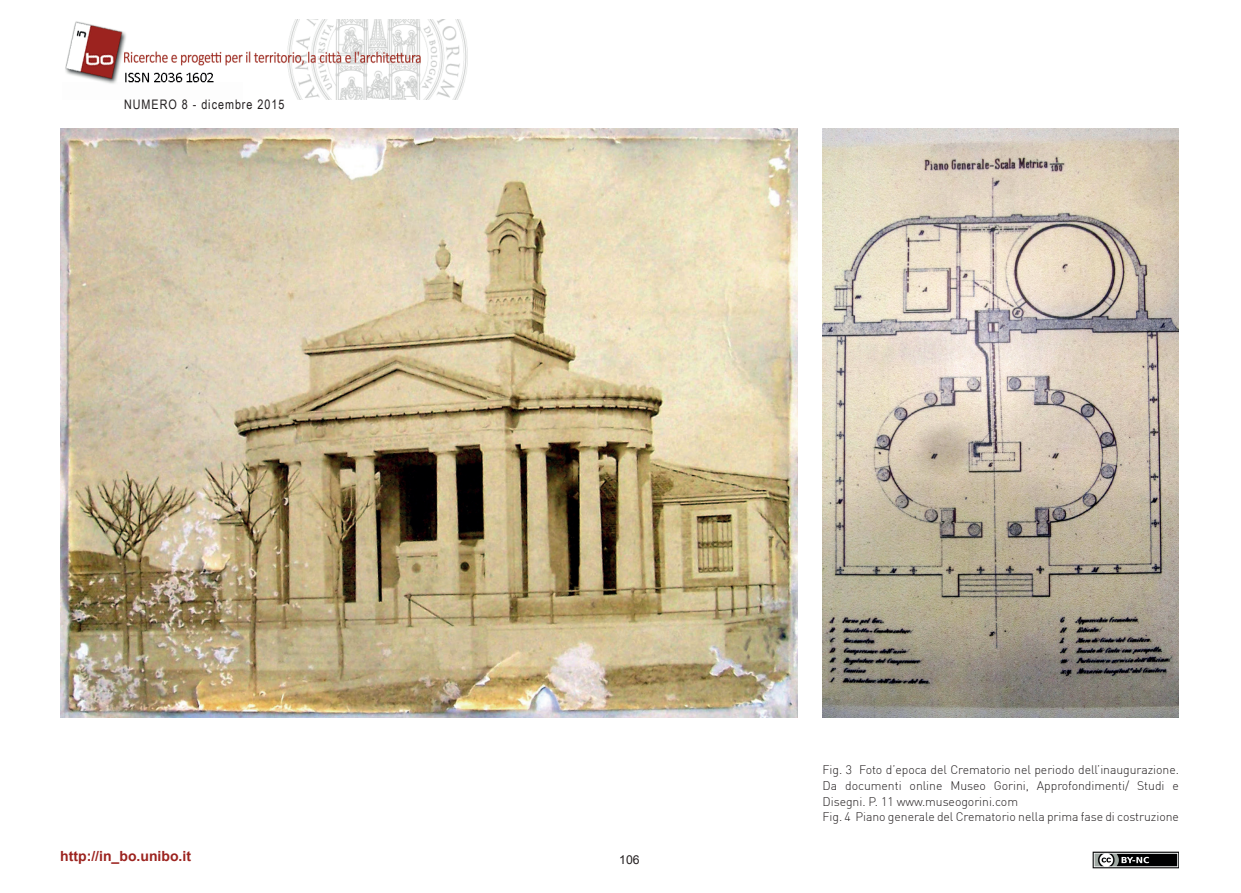
<style>
.page{position:relative;width:1241px;height:893px;background:#fff}
.page>*{position:absolute;margin:0;border:0;box-sizing:border-box;transform-origin:0 0}
.t1{font:700 14px "Arial";color:#9c231f}
.t2{font:13.12px "Arial Narrow";letter-spacing:.075em;color:#231f20}
.t3{font:300 12.25px/15.8px "DIN";letter-spacing:-.005em;color:#231f20}
.t4{font:12.25px "Arial";color:#231f20}
</style>
<div class="page">
<img style="left:65px;top:19px;width:403px;height:80px">
<img style="left:1092px;top:851px;width:86px;height:17px">
<img style="left:60px;top:128px;width:737px;height:590px">
<img style="left:822px;top:128px;width:356px;height:590px">
<p class="t2" style="left:124px;top:95px;width:162px">NUMERO 8 - dicembre 2015</p>
<p class="t1" style="left:60px;top:847px;width:132px">http://in_bo.unibo.it</p>
<p class="t4" style="left:619px;top:851px;width:22px">106</p>
<p class="t3" style="left:822px;top:762px;width:358px">Fig. 3 Foto d’epoca del Crematorio nel periodo dell’inaugurazione.<br>Da documenti online Museo Gorini, Approfondimenti/ Studi e Disegni. P. 11 www.museogorini.com<br>Fig. 4 Piano generale del Crematorio nella prima fase di costruzione</p>
</div>
